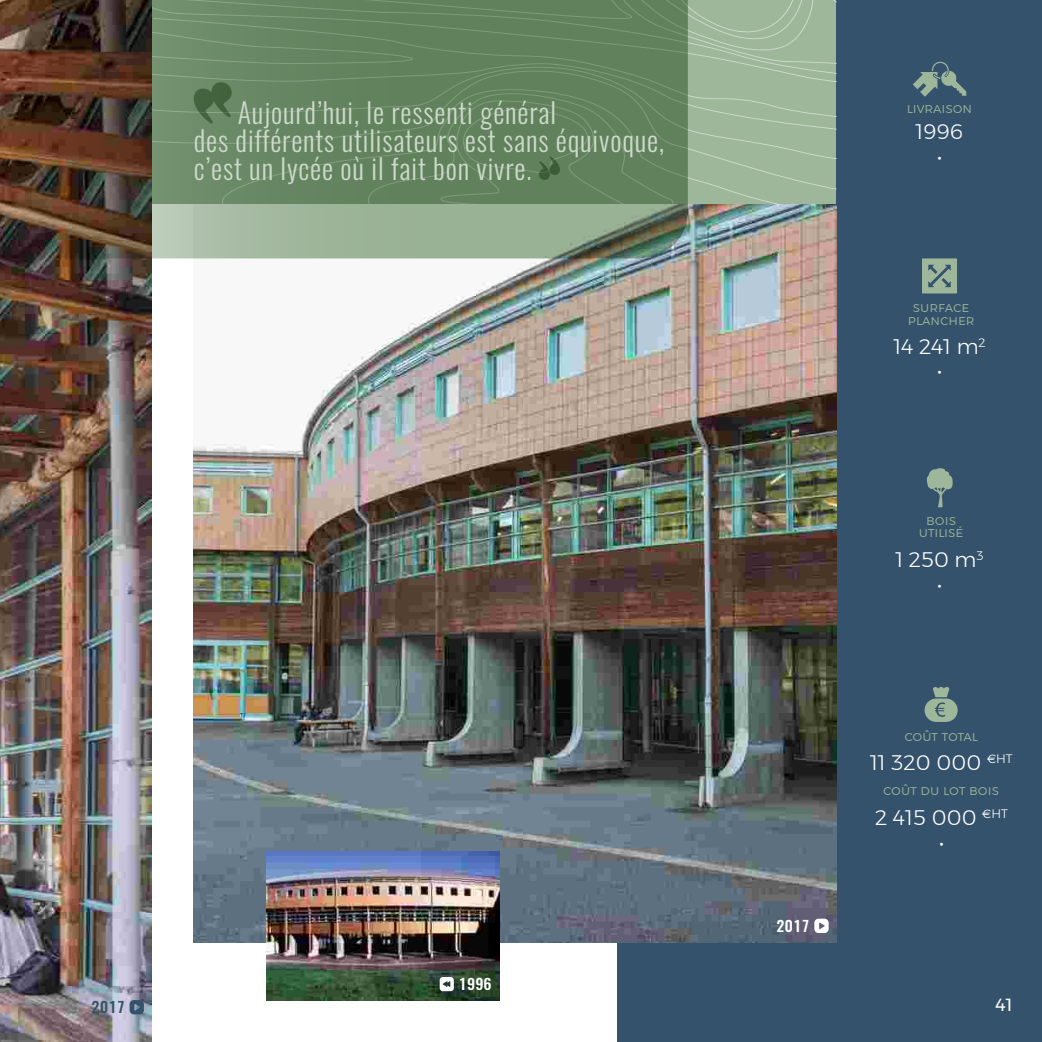
<style>
.page{position:relative;width:1042px;height:1042px;background:#fff}
.page>*{position:absolute;margin:0;border:0;box-sizing:border-box;transform-origin:0 0}
.t1{font:300 28px/28px "Oswald";letter-spacing:.03em;color:#cddacb}
.t2{font:300 21px/24.5px "Montserrat";color:#fff;text-align:center}
.t3{font:17.5px "Montserrat";color:#fff}
.t4{font:500 14.88px "Oswald";letter-spacing:.03em;color:#fff;scale:1.05 1}
.t5{font:500 14.88px "Oswald";color:#34526b;scale:1.05 1}
.t6{font:300 14px/12.2px "Montserrat";color:#9eb69a;text-align:center}
</style>
<div class="page">
<div style="left:617px;top:0;width:425px;height:1042px;background:#34526b"></div>
<svg style="left:913px;top:62px;width:53px;height:35px"></svg>
<svg style="left:922px;top:258px;width:35px;height:35px"></svg>
<svg style="left:924px;top:687px;width:33px;height:35px"></svg>
<svg style="left:926px;top:468px;width:27px;height:39px"></svg>
<img style="left:194px;top:204px;width:642px;height:739px">
<svg style="left:688px;top:0;width:148px;height:204px;background:#a0b79c"></svg>
<svg style="left:814px;top:918px;width:14px;height:15px"></svg>
<img style="left:0;top:258px;width:151px;height:784px">
<img style="left:267px;top:851px;width:233px;height:149px">
<svg style="left:440px;top:977px;width:14px;height:14px"></svg>
<svg style="left:130px;top:1000px;width:14px;height:14px"></svg>
<svg style="left:0;top:0;width:688px;height:258px;background:#697a5d"></svg>
<svg style="left:194px;top:82px;width:38px;height:42px;background:#577653"></svg>
<svg style="left:539px;top:156px;width:21px;height:24px"></svg>
<p class="t1" style="left:194px;top:95px;width:472px;text-indent:44px">Aujourd’hui, le ressenti général<br>des différents utilisateurs est sans équivoque, c’est un lycée où il fait bon vivre.</p>
<p class="t5" style="left:92px;top:999px;width:33px">2017</p>
<p class="t4" style="left:459px;top:976px;width:33px">1996</p>
<p class="t4" style="left:776px;top:918px;width:33px">2017</p>
<p class="t6" style="left:907px;top:102px;width:67px">livraison</p>
<p class="t2" style="left:915px;top:119px;width:49px">1996 •</p>
<p class="t6" style="left:908px;top:301px;width:68px">surface plancher</p>
<p class="t2" style="left:893px;top:333px;width:94px">14 241 m<sup>2 </sup>•</p>
<p class="t6" style="left:919px;top:514px;width:46px">bois utilisé</p>
<p class="t2" style="left:895px;top:547px;width:90px">1 250 m<sup>3 </sup>•</p>
<p class="t6" style="left:904px;top:729px;width:75px">coût total</p>
<p class="t2" style="left:870px;top:750px;width:144px">11 320 000 <sup>E</sup><sup>HT</sup></p>
<p class="t2" style="left:875px;top:805px;width:134px">2 415 000 <sup>E</sup><sup>HT </sup>•</p>
<p class="t6" style="left:883px;top:783px;width:117px">coût du lot bois</p>
<p class="t3" style="left:995px;top:991px;width:18px">41</p>
</div>
